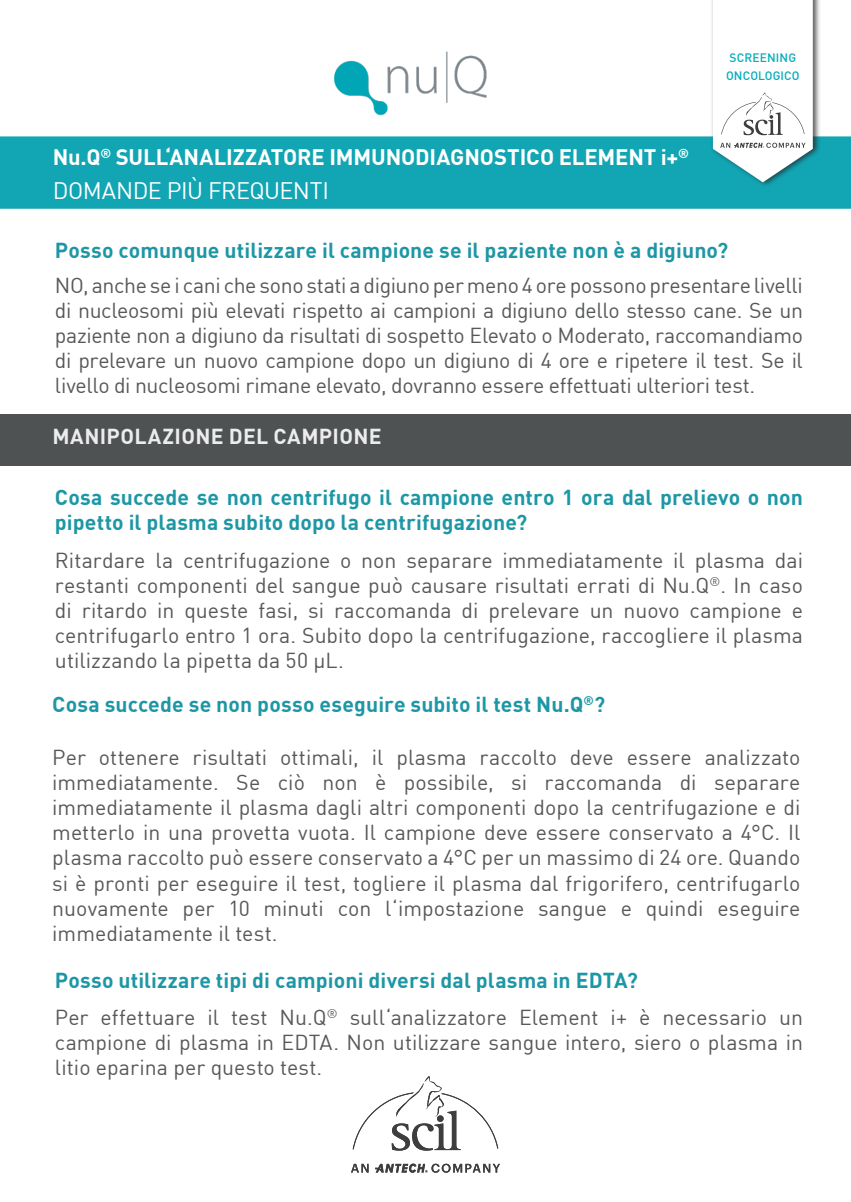
<style>
.page{position:relative;width:851px;height:1202px;background:#fff}
.page>*{position:absolute;margin:0;border:0;box-sizing:border-box;transform-origin:0 0}
.t1{font:23.4px "DIN";letter-spacing:-.02em;color:#fff}
.t2{font:700 22px "DIN Pro";letter-spacing:-.005em;color:#fff}
.t3{font:21.2px/25px "DIN Pro";color:#57585a;text-align:justify}
.t4{font:700 21.2px/25px "DIN Pro";letter-spacing:.005em;color:#1d97a5}
.t5{font:700 21.2px "DIN Pro";letter-spacing:.015em;color:#ebeceb}
.t6{font:500 12px "DIN Pro";letter-spacing:.01em;color:#00adb9}
</style>
<div class="page">
<img style="left:334px;top:51px;width:153px;height:65px">
<div style="left:0;top:136px;width:850px;height:73px;background:#12a5b4"></div>
<svg style="left:352px;top:1076px;width:146px;height:75px"></svg>
<svg style="left:351px;top:1164px;width:17px;height:8px"></svg>
<svg style="left:375px;top:1164px;width:125px;height:9px"></svg>
<div style="left:710px;top:0;width:111px;height:188px;background:#231f20;opacity:.75"></div>
<svg style="left:712px;top:0;width:100px;height:182px"></svg>
<div style="left:0;top:415px;width:850px;height:51px;background:#4f5252"></div>
<p class="t2" style="left:53px;top:140px;width:637px">Nu.Q<sup>®</sup> SULL‘ANALIZZATORE IMMUNODIAGNOSTICO ELEMENT i+<sup>®</sup></p>
<p class="t1" style="left:53px;top:176px;width:278px">DOMANDE PIÙ FREQUENTI</p>
<p class="t6" style="left:729px;top:48px;width:68px">SCREENING</p>
<p class="t6" style="left:726px;top:66px;width:75px">ONCOLOGICO</p>
<p class="t4" style="left:55px;top:236px;width:674px">Posso comunque utilizzare il campione se il paziente non è a digiuno?</p>
<p class="t3" style="left:55px;top:271px;width:749px">NO, anche se i cani che sono stati a digiuno per meno 4 ore possono presentare livelli di nucleosomi più elevati rispetto ai campioni a digiuno dello stesso cane. Se un paziente non a digiuno da risultati di sospetto Elevato o Moderato, raccomandiamo di prelevare un nuovo campione dopo un digiuno di 4 ore e ripetere il test. Se il livello di nucleosomi rimane elevato, dovranno essere effettuati ulteriori test.</p>
<p class="t5" style="left:52px;top:420px;width:330px">MANIPOLAZIONE DEL CAMPIONE</p>
<p class="t4" style="left:55px;top:483px;width:749px">Cosa succede se non centrifugo il campione entro 1 ora dal prelievo o non pipetto il plasma subito dopo la centrifugazione?</p>
<p class="t3" style="left:55px;top:546px;width:749px">Ritardare la centrifugazione o non separare immediatamente il plasma dai restanti componenti del sangue può causare risultati errati di Nu.Q<sup>®</sup>. In caso di ritardo in queste fasi, si raccomanda di prelevare un nuovo campione e centrifugarlo entro 1 ora. Subito dopo la centrifugazione, raccogliere il plasma utilizzando la pipetta da 50 μL.</p>
<p class="t4" style="left:52px;top:691px;width:554px">Cosa succede se non posso eseguire subito il test Nu.Q<sup>®</sup>?</p>
<p class="t3" style="left:52px;top:744px;width:749px">Per ottenere risultati ottimali, il plasma raccolto deve essere analizzato immediatamente. Se ciò non è possibile, si raccomanda di separare immediatamente il plasma dagli altri componenti dopo la centrifugazione e di metterlo in una provetta vuota. Il campione deve essere conservato a 4°C. Il plasma raccolto può essere conservato a 4°C per un massimo di 24 ore. Quando si è pronti per eseguire il test, togliere il plasma dal frigorifero, centrifugarlo nuovamente per 10 minuti con l‘impostazione sangue e quindi eseguire immediatamente il test.</p>
<p class="t4" style="left:55px;top:967px;width:584px">Posso utilizzare tipi di campioni diversi dal plasma in EDTA?</p>
<p class="t3" style="left:55px;top:1003px;width:749px">Per effettuare il test Nu.Q<sup>®</sup> sull‘analizzatore Element i+ è necessario un campione di plasma in EDTA. Non utilizzare sangue intero, siero o plasma in litio eparina per questo test.</p>
</div>
